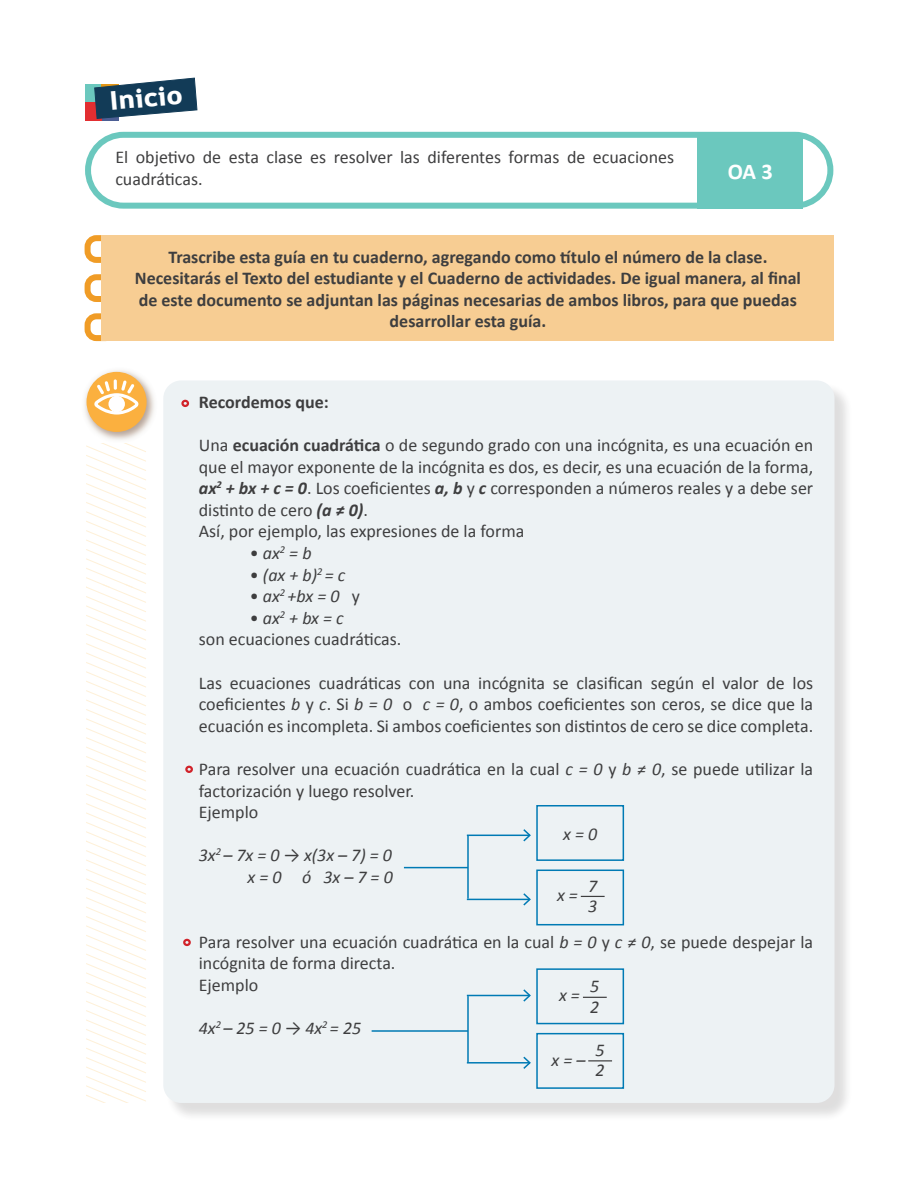
<style>
.page{position:relative;width:918px;height:1188px;background:#fff}
.page>*{position:absolute;margin:0;border:0;box-sizing:border-box;transform-origin:0 0}
.t1{font:27.3px "Dignaheavy";color:#fff}
.t2{font:700 22.5px "Calibri";color:#fff}
.t3{font:18px/21.6px "Calibri";color:#3e3e3f}
.t4{font:700 18px/21.6px "Calibri";color:#3e3e3f;text-align:center}
.t5{font:italic 18px "Calibri";color:#3e3e3f}
.s1{font-weight:700}
.s2{font-weight:700;font-style:italic}
.s3{font-style:normal}
.s4{font-style:italic}
</style>
<div class="page">
<div style="left:85px;top:132px;width:748px;height:77px;border:6px solid #6bc8be;border-radius:35px"></div>
<div style="left:698px;top:133px;width:105px;height:76px;background:#6bc8be"></div>
<div style="left:102px;top:102px;width:16px;height:18px;background:#4c5e94"></div>
<div style="left:85px;top:84px;width:17px;height:18px;background:#6bc8be"></div>
<div style="left:85px;top:102px;width:17px;height:18px;background:#e22e31"></div>
<svg style="left:94px;top:77px;width:104px;height:42px"></svg>
<div style="left:85px;top:313px;width:32px;height:28px;border:6px solid #f09c26;border-radius:9px"></div>
<div style="left:85px;top:274px;width:32px;height:28px;border:6px solid #f09c26;border-radius:9px"></div>
<div style="left:85px;top:235px;width:32px;height:28px;border:6px solid #f09c26;border-radius:9px"></div>
<div style="left:101px;top:235px;width:733px;height:106px;background:#f7cd93"></div>
<svg style="left:86px;top:443px;width:60px;height:660px"></svg>
<img style="left:84px;top:370px;width:70px;height:70px">
<div style="left:87px;top:372px;width:60px;height:60px;background:#fbb03f;border-radius:50%"></div>
<svg style="left:94px;top:379px;width:44px;height:36px"></svg>
<div style="left:166px;top:383px;width:687px;height:739px;background:#231f20;opacity:.75"></div>
<div style="left:163px;top:380px;width:672px;height:723px;background:#edf2f4;border-radius:18px"></div>
<div style="left:181px;top:400px;width:8px;height:7px;border:2px solid #d1232a;border-radius:50%"></div>
<hr style="left:404px;top:867px;width:64px;height:1px;background:#007ab4">
<hr style="left:467px;top:835px;width:63px;height:1px;background:#007ab4">
<svg style="left:522px;top:829px;width:9px;height:13px"></svg>
<hr style="left:467px;top:899px;width:63px;height:1px;background:#007ab4">
<svg style="left:522px;top:893px;width:9px;height:13px"></svg>
<hr style="left:467px;top:835px;width:2px;height:64px;background:#007ab4">
<div style="left:536px;top:805px;width:88px;height:56px;border:2px solid #007ab4"></div>
<div style="left:536px;top:870px;width:88px;height:55px;border:2px solid #007ab4"></div>
<svg style="left:581px;top:896px;width:24px;height:1px"></svg>
<hr style="left:372px;top:1030px;width:96px;height:2px;background:#007ab4">
<hr style="left:467px;top:995px;width:63px;height:1px;background:#007ab4">
<svg style="left:522px;top:989px;width:9px;height:13px"></svg>
<hr style="left:467px;top:1062px;width:63px;height:2px;background:#007ab4">
<svg style="left:522px;top:1056px;width:9px;height:13px"></svg>
<hr style="left:467px;top:996px;width:2px;height:66px;background:#007ab4">
<div style="left:536px;top:968px;width:88px;height:56px;border:2px solid #007ab4"></div>
<div style="left:536px;top:1033px;width:88px;height:56px;border:2px solid #007ab4"></div>
<svg style="left:588px;top:1060px;width:24px;height:1px"></svg>
<svg style="left:583px;top:997px;width:24px;height:1px"></svg>
<div style="left:185px;top:766px;width:8px;height:7px;border:2px solid #d1232a;border-radius:50%"></div>
<div style="left:183px;top:939px;width:8px;height:7px;border:2px solid #d1232a;border-radius:50%"></div>
<p class="t1" style="left:108px;top:83px;width:75px;rotate:-5deg">Inicio</p>
<p class="t1" style="left:106px;top:90px;width:75px">Inicio</p>
<p class="t3" style="left:115px;top:146px;width:560px">El objetivo de esta clase es resolver las diferentes formas de ecuaciones cuadráticas.</p>
<p class="t2" style="left:728px;top:157px;width:47px">OA 3</p>
<p class="t4" style="left:135px;top:246px;width:668px">Trascribe esta guía en tu cuaderno, agregando como título el número de la clase.<br>Necesitarás el Texto del estudiante y el Cuaderno de actividades. De igual manera, al final de este documento se adjuntan las páginas necesarias de ambos libros, para que puedas desarrollar esta guía.</p>
<p class="t4" style="left:199px;top:391px;width:131px">Recordemos que:</p>
<p class="t3" style="left:199px;top:434px;width:616px;text-align:justify">Una <span class="s1">ecuación cuadrática</span> o de segundo grado con una incógnita, es una ecuación en que el mayor exponente de la incógnita es dos, es decir, es una ecuación de la forma, <span class="s2">ax</span><sup>2</sup> <span class="s2">+ bx + c = 0</span>. Los coeficientes <span class="s2">a, b</span> y <span class="s2">c</span> corresponden a números reales y a debe ser distinto de cero <span class="s2">(a ≠ 0)</span>.</p>
<p class="t3" style="left:199px;top:521px;width:327px">Así, por ejemplo, las expresiones de la forma</p>
<p class="t5" style="left:250px;top:541px;width:63px"><span class="s3">•</span> ax<sup>2</sup> = b</p>
<p class="t5" style="left:250px;top:562px;width:97px"><span class="s3">•</span> (ax + b)<sup>2</sup> = c</p>
<p class="t5" style="left:250px;top:584px;width:112px"><span class="s3">•</span> ax<sup>2</sup> +bx = 0 <span class="s3">y</span></p>
<p class="t5" style="left:250px;top:606px;width:95px"><span class="s3">•</span> ax<sup>2</sup> + bx = c</p>
<p class="t3" style="left:199px;top:629px;width:204px">son ecuaciones cuadráticas.</p>
<p class="t3" style="left:199px;top:672px;width:616px;text-align:justify">Las ecuaciones cuadráticas con una incógnita se clasifican según el valor de los coeficientes <span class="s4">b</span> y <span class="s4">c</span>. Si <span class="s4">b = 0</span> o <span class="s4">c = 0</span>, o ambos coeficientes son ceros, se dice que la ecuación es incompleta. Si ambos coeficientes son distintos de cero se dice completa.</p>
<p class="t3" style="left:199px;top:758px;width:616px">Para resolver una ecuación cuadrática en la cual <span class="s4">c = 0</span> y <span class="s4">b ≠ 0</span>, se puede utilizar la factorización y luego resolver.</p>
<p class="t3" style="left:199px;top:802px;width:61px">Ejemplo</p>
<p class="t5" style="left:199px;top:843px;width:195px">3x<sup>2</sup> – 7x = 0 → x(3x – 7) = 0</p>
<p class="t5" style="left:248px;top:865px;width:147px">x = 0 ó 3x – 7 = 0</p>
<p class="t5" style="left:563px;top:821px;width:36px">x = 0</p>
<p class="t5" style="left:588px;top:873px;width:11px">7</p>
<p class="t5" style="left:588px;top:894px;width:11px">3</p>
<p class="t5" style="left:557px;top:883px;width:22px">x =</p>
<p class="t3" style="left:199px;top:931px;width:616px">Para resolver una ecuación cuadrática en la cual <span class="s4">b = 0</span> y <span class="s4">c ≠ 0</span>, se puede despejar la incógnita de forma directa.</p>
<p class="t3" style="left:199px;top:974px;width:61px">Ejemplo</p>
<p class="t5" style="left:199px;top:1016px;width:164px">4x<sup>2</sup> – 25 = 0 → 4x<sup>2</sup> = 25</p>
<p class="t5" style="left:590px;top:974px;width:11px">5</p>
<p class="t5" style="left:590px;top:994px;width:11px">2</p>
<p class="t5" style="left:559px;top:983px;width:22px">x =</p>
<p class="t5" style="left:552px;top:1047px;width:35px">x = –</p>
<p class="t5" style="left:596px;top:1038px;width:11px">5</p>
<p class="t5" style="left:596px;top:1058px;width:11px">2</p>
</div>
